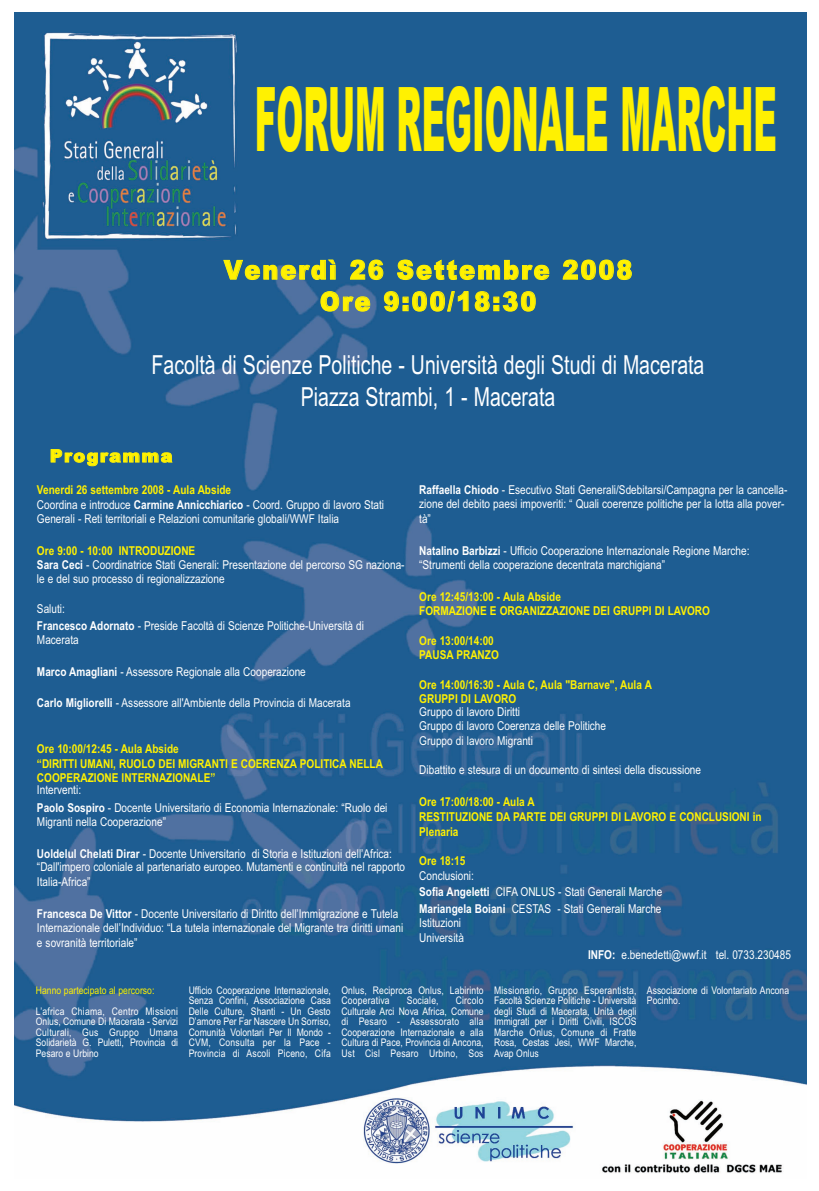
<style>
.page{position:relative;width:819px;height:1191px;background:#fff}
.page>*{position:absolute;margin:0;border:0;box-sizing:border-box;transform-origin:0 0}
.t1{font:900 89.25px "Arial";color:#fff101;scale:.36 1}
.t2{font:26.25px/31.5px "Arial Narrow";color:#fff;text-align:center;scale:.91 1}
.t3{font:900 26.25px/31.5px "Arial";letter-spacing:.085em;color:#fff101;text-align:center;scale:.91 1}
.t4{font:900 17.5px "Arial";letter-spacing:.09em;color:#fff101}
.t5{font:12.25px/14.3px "Arial Narrow";color:#fff}
.t6{font:700 12.25px/14.7px "Arial Narrow";color:#fff101}
.t7{font:10.5px/10.5px "Arial Narrow";color:#fff;text-align:justify}
.t8{font:10.5px "Arial Narrow";color:#fff101}
.t9{font:10.5px "Arial Narrow";letter-spacing:.02em;color:#fff}
.s1{font-weight:700;color:#fff101}
.s2{font-weight:700}
</style>
<div class="page">
<img style="left:14px;top:12px;width:792px;height:1161px">
<img style="left:363px;top:1097px;width:218px;height:66px">
<h1 class="t1" style="left:255px;top:68px;width:1451px">FORUM REGIONALE MARCHE</h1>
<h2 class="t3" style="left:224px;top:254px;width:450px">Venerdì 26 Settembre 2008<br>Ore 9:00/18:30</h2>
<h2 class="t2" style="left:152px;top:350px;width:609px">Facoltà di Scienze Politiche - Università degli Studi di Macerata<br>Piazza Strambi, 1 - Macerata</h2>
<h3 class="t4" style="left:50px;top:446px;width:124px">Programma</h3>
<p class="t5" style="left:37px;top:482px;width:348px"><span class="s1">Venerdi 26 settembre 2008 - Aula Abside<br></span>Coordina e introduce <span class="s2">Carmine Annicchiarico</span> - Coord. Gruppo di lavoro Stati<br>Generali - Reti territoriali e Relazioni comunitarie globali/WWF Italia</p>
<p class="t5" style="left:37px;top:543px;width:369px"><span class="s1">Ore 9:00 - 10:00 INTRODUZIONE<br></span><span class="s2">Sara Ceci</span> - Coordinatrice Stati Generali: Presentazione del percorso SG naziona&shy;le e del suo processo di regionalizzazione</p>
<p class="t5" style="left:37px;top:600px;width:328px;line-height:17.2px">Saluti:<br><span class="s2">Francesco Adornato</span> - Preside Facoltà di Scienze Politiche-Università di</p>
<p class="t5" style="left:37px;top:632px;width:43px">Macerata</p>
<p class="t5" style="left:37px;top:664px;width:270px"><span class="s2">Marco Amagliani</span> - Assessore Regionale alla Cooperazione</p>
<p class="t5" style="left:37px;top:695px;width:315px"><span class="s2">Carlo Migliorelli</span> - Assessore all'Ambiente della Provincia di Macerata</p>
<p class="t6" style="left:37px;top:741px;width:347px">Ore 10:00/12:45 - Aula Abside<br>“DIRITTI UMANI, RUOLO DEI MIGRANTI E COERENZA POLITICA NELLA<br>COOPERAZIONE INTERNAZIONALE”</p>
<p class="t5" style="left:37px;top:781px;width:352px;line-height:17.2px">Interventi:<br><span class="s2">Paolo Sospiro</span> - Docente Universitario di Economia Internazionale: “Ruolo dei</p>
<p class="t5" style="left:37px;top:814px;width:130px">Migranti nella Cooperazione”</p>
<p class="t5" style="left:37px;top:846px;width:369px"><span class="s2">Uoldelul Chelati Dirar</span> - Docente Universitario di Storia e Istituzioni dell’Africa: “Dall'impero coloniale al partenariato europeo. Mutamenti e continuità nel rapporto<br>Italia-Africa”</p>
<p class="t5" style="left:37px;top:906px;width:368px"><span class="s2">Francesca De Vittor</span> - Docente Universitario di Diritto dell’Immigrazione e Tutela<br>Internazionale dell’Individuo: “La tutela internazionale del Migrante tra diritti umani e sovranità territoriale”</p>
<p class="t5" style="left:419px;top:482px;width:369px"><span class="s2">Raffaella Chiodo</span> - Esecutivo Stati Generali/Sdebitarsi/Campagna per la cancella&shy;zione del debito paesi impoveriti: “ Quali coerenze politiche per la lotta alla pover&shy;tà”</p>
<p class="t5" style="left:419px;top:543px;width:332px;line-height:13.9px"><span class="s2">Natalino Barbizzi</span> - Ufficio Cooperazione Internazionale Regione Marche: “Strumenti della cooperazione decentrata marchigiana”</p>
<p class="t6" style="left:419px;top:589px;width:292px">Ore 12:45/13:00 - Aula Abside<br>FORMAZIONE E ORGANIZZAZIONE DEI GRUPPI DI LAVORO</p>
<p class="t6" style="left:419px;top:633px;width:81px">Ore 13:00/14:00<br>PAUSA PRANZO</p>
<p class="t6" style="left:419px;top:677px;width:234px">Ore 14:00/16:30 - Aula C, Aula "Barnave", Aula A<br>GRUPPI DI LAVORO</p>
<p class="t5" style="left:419px;top:704px;width:188px;line-height:14.7px">Gruppo di lavoro Diritti<br>Gruppo di lavoro Coerenza delle Politiche<br>Gruppo di lavoro Migranti</p>
<p class="t5" style="left:419px;top:763px;width:283px">Dibattito e stesura di un documento di sintesi della discussione</p>
<p class="t6" style="left:419px;top:795px;width:344px">Ore 17:00/18:00 - Aula A<br>RESTITUZIONE DA PARTE DEI GRUPPI DI LAVORO E CONCLUSIONI in<br>Plenaria</p>
<p class="t6" style="left:419px;top:853px;width:48px">Ore 18:15</p>
<p class="t5" style="left:419px;top:867px;width:245px;line-height:16.4px">Conclusioni:<br><span class="s2">Sofia Angeletti</span> CIFA ONLUS - Stati Generali Marche<br><span class="s2">Mariangela Boiani</span> CESTAS - Stati Generali Marche</p>
<p class="t5" style="left:419px;top:915px;width:46px;line-height:14.7px">Istituzioni<br>Università</p>
<p class="t5" style="left:588px;top:947px;width:204px"><span class="s2">INFO:</span> e.benedetti@wwf.it tel. 0733.230485</p>
<p class="t8" style="left:36px;top:984px;width:120px">Hanno partecipato al percorso:</p>
<p class="t7" style="left:36px;top:1006px;width:144px">L’africa Chiama, Centro Missioni Onlus, Comune Di Macerata - Servizi Culturali, Gus Gruppo Umana Solidarietà G. Puletti, Provincia di Pesaro e Urbino</p>
<p class="t7" style="left:189px;top:985px;width:144px">Ufficio Cooperazione Internazionale, Senza Confini, Associazione Casa Delle Culture, Shanti - Un Gesto D’amore Per Far Nascere Un Sorriso, Comunità Volontari Per Il Mondo - CVM, Consulta per la Pace - Provincia di Ascoli Piceno, Cifa</p>
<p class="t7" style="left:341px;top:985px;width:144px">Onlus, Reciproca Onlus, Labirinto<br>Cooperativa</p>
<p class="t7" style="left:341px;top:995px;width:144px;text-indent:114px">Circolo Culturale Arci Nova Africa, Comune di Pesaro - Assessorato alla Cooperazione Internazionale e alla Cultura di Pace, Provincia di Ancona, Ust Cisl Pesaro Urbino, Sos</p>
<p class="t7" style="left:494px;top:985px;width:144px">Missionario, Gruppo Esperantista, Facoltà Scienze Politiche - Università degli Studi di Macerata, Unità degli Immigrati per i Diritti Civili, ISCOS Marche Onlus, Comune di Fratte Rosa, Cestas Jesi, WWF Marche, Avap Onlus</p>
<p class="t7" style="left:647px;top:985px;width:144px">Associazione di Volontariato Ancona<br>Pocinho.</p>
<p class="t9" style="left:406px;top:994px;width:33px">Sociale,</p>
</div>
